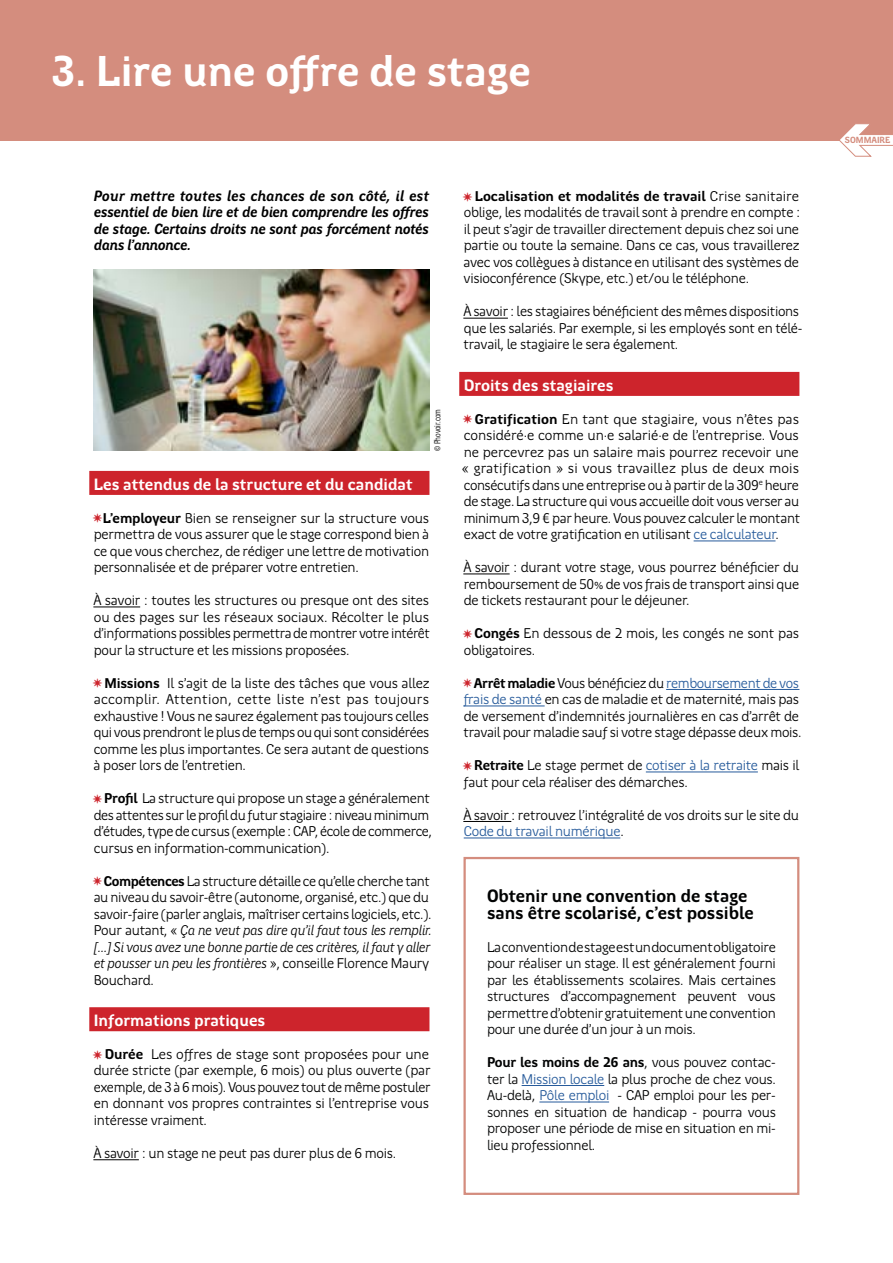
<style>
.page{position:relative;width:893px;height:1263px;background:#fff}
.page>*{position:absolute;margin:0;border:0;box-sizing:border-box;transform-origin:0 0}
.t1{font:700 43.5px "Region Bretagne New";color:#fff}
.t2{font:700 18px/16.5px "Region Bretagne New";color:#010202}
.t3{font:700 16.5px "Region Bretagne New";color:#fff}
.t4{font:italic 700 15px/16.5px "Region Bretagne New";letter-spacing:-.02em;color:#000;text-align:justify}
.t5{font:14.25px/16.5px "Region Bretagne New";letter-spacing:-.02em;color:#000;text-align:justify}
.t6{font:14.25px/16.5px "Region Bretagne New";letter-spacing:-.02em;color:#010202;text-align:justify}
.t7{font:9px "Region Bretagne Cond New";color:#000}
.t8{font:700 9px "Region Bretagne New";color:#d48d7e}
.s1{color:#cd242c}
.s2{font-weight:700}
.s3{font-style:italic}
.s4{color:#275b9b}
</style>
<div class="page">
<div style="left:0;top:0;width:893px;height:140px;background:#d48d7e"></div>
<div style="left:89px;top:471px;width:340px;height:24px;background:#cd242c"></div>
<hr style="left:93px;top:606px;width:47px;height:1px;background:#000">
<div style="left:89px;top:1007px;width:340px;height:24px;background:#cd242c"></div>
<hr style="left:93px;top:1159px;width:46px;height:1px;background:#000">
<hr style="left:463px;top:318px;width:45px;height:1px;background:#000">
<div style="left:459px;top:372px;width:340px;height:24px;background:#cd242c"></div>
<hr style="left:694px;top:540px;width:81px;height:1px;background:#275b9b">
<hr style="left:463px;top:573px;width:47px;height:1px;background:#000">
<hr style="left:666px;top:689px;width:133px;height:1px;background:#275b9b">
<hr style="left:464px;top:705px;width:81px;height:1px;background:#275b9b">
<hr style="left:646px;top:771px;width:112px;height:1px;background:#275b9b">
<hr style="left:463px;top:821px;width:48px;height:1px;background:#000">
<hr style="left:464px;top:837px;width:156px;height:1px;background:#275b9b">
<hr style="left:522px;top:1085px;width:82px;height:1px;background:#275b9b">
<hr style="left:539px;top:1101px;width:70px;height:1px;background:#275b9b">
<div style="left:463px;top:857px;width:336px;height:338px;border:2px solid #d48d7e"></div>
<img style="left:94px;top:269px;width:335px;height:182px">
<svg style="left:838px;top:124px;width:55px;height:33px"></svg>
<h1 class="t1" style="left:51px;top:48px;width:482px">3. Lire une offre de stage</h1>
<p class="t4" style="left:94px;top:188px;width:337px">Pour mettre toutes les chances de son côté, il est essentiel de bien lire et de bien comprendre les offres de stage. Certains droits ne sont pas forcément notés dans l’annonce.</p>
<p class="t7" style="left:432px;top:451px;width:44px;rotate:-90deg">© Phovoir.com</p>
<p class="t3" style="left:94px;top:475px;width:320px">Les attendus de la structure et du candidat</p>
<p class="t5" style="left:92px;top:510px;width:338px"><span class="s1">k</span><span class="s2">L’employeur</span> Bien se renseigner sur la structure vous permettra de vous assurer que le stage correspond bien à ce que vous cherchez, de rédiger une lettre de motivation personnalisée et de préparer votre entretien.</p>
<p class="t5" style="left:93px;top:592px;width:338px">À savoir : toutes les structures ou presque ont des sites ou des pages sur les réseaux sociaux. Récolter le plus d’informations possibles permettra de montrer votre intérêt pour la structure et les missions proposées.</p>
<p class="t5" style="left:92px;top:675px;width:339px"><span class="s1">k</span><span class="s2">Missions</span> Il s’agit de la liste des tâches que vous allez accomplir. Attention, cette liste n’est pas toujours exhaustive ! Vous ne saurez également pas toujours celles qui vous prendront le plus de temps ou qui sont considérées comme les plus importantes. Ce sera autant de questions à poser lors de l’entretien.</p>
<p class="t5" style="left:92px;top:790px;width:341px;text-align:left"><span class="s1">k</span><span class="s2">Profil</span> La structure qui propose un stage a généralement des attentes sur le profil du futur stagiaire : niveau minimum d’études, type de cursus (exemple : CAP, école de commerce, cursus en information-communication).</p>
<p class="t5" style="left:92px;top:873px;width:341px;text-align:left"><span class="s1">k</span><span class="s2">Compétences</span> La structure détaille ce qu’elle cherche tant au niveau du savoir-être (autonome, organisé, etc.) que du savoir-faire (parler anglais, maîtriser certains logiciels, etc.).<br>Pour autant, « <span class="s3">Ça ne veut pas dire qu’il faut tous les remplir. […] Si vous avez une bonne partie de ces critères, il faut y aller et pousser un peu les frontières</span> », conseille Florence Maury Bouchard.</p>
<p class="t3" style="left:94px;top:1011px;width:173px">Informations pratiques</p>
<p class="t5" style="left:92px;top:1046px;width:340px"><span class="s1">k</span><span class="s2">Durée</span> Les offres de stage sont proposées pour une durée stricte (par exemple, 6 mois) ou plus ouverte (par exemple, de 3 à 6 mois). Vous pouvez tout de même postuler en donnant vos propres contraintes si l’entreprise vous intéresse vraiment.</p>
<p class="t5" style="left:93px;top:1145px;width:304px">À savoir : un stage ne peut pas durer plus de 6 mois.</p>
<p class="t5" style="left:462px;top:188px;width:340px"><span class="s1">k</span><span class="s2">Localisation et modalités de travail</span> Crise sanitaire oblige, les modalités de travail sont à prendre en compte : il peut s’agir de travailler directement depuis chez soi une partie ou toute la semaine. Dans ce cas, vous travaillerez avec vos collègues à distance en utilisant des systèmes de visioconférence (Skype, etc.) et/ou le téléphone.</p>
<p class="t5" style="left:463px;top:304px;width:341px;text-align:left">À savoir : les stagiaires bénéficient des mêmes dispositions que les salariés. Par exemple, si les employés sont en télé&shy;travail, le stagiaire le sera également.</p>
<p class="t3" style="left:464px;top:376px;width:151px">Droits des stagiaires</p>
<p class="t5" style="left:462px;top:411px;width:340px"><span class="s1">k</span><span class="s2">Gratification</span> En tant que stagiaire, vous n’êtes pas considéré·e comme un·e salarié·e de l’entreprise. Vous ne percevrez pas un salaire mais pourrez recevoir une « gratification » si vous travaillez plus de deux mois consécutifs dans une entreprise ou à partir de la 309<sup>e</sup> heure de stage. La structure qui vous accueille doit vous verser au minimum 3,9 € par heure. Vous pouvez calculer le montant exact de votre gratification en utilisant <span class="s4">ce calculateur</span>.</p>
<p class="t5" style="left:463px;top:559px;width:337px">À savoir : durant votre stage, vous pourrez bénéficier du remboursement de 50% de vos frais de transport ainsi que de tickets restaurant pour le déjeuner.</p>
<p class="t5" style="left:462px;top:625px;width:339px"><span class="s1">k</span><span class="s2">Congés</span> En dessous de 2 mois, les congés ne sont pas obligatoires.</p>
<p class="t5" style="left:462px;top:675px;width:341px;text-align:left"><span class="s1">k</span><span class="s2">Arrêt maladie</span> Vous bénéficiez du <span class="s4">remboursement de vos frais de santé</span> en cas de maladie et de maternité, mais pas de versement d’indemnités journalières en cas d’arrêt de travail pour maladie sauf si votre stage dépasse deux mois.</p>
<p class="t5" style="left:462px;top:757px;width:339px"><span class="s1">k</span><span class="s2">Retraite</span> Le stage permet de <span class="s4">cotiser à la retraite</span> mais il faut pour cela réaliser des démarches.</p>
<p class="t5" style="left:463px;top:807px;width:337px">À savoir : retrouvez l’intégralité de vos droits sur le site du<br><span class="s4">Code du travail numérique</span>.</p>
<p class="t2" style="left:487px;top:888px;width:268px">Obtenir une convention de stage sans être scolarisé, c’est possible</p>
<p class="t6" style="left:487px;top:939px;width:290px">La convention de stage est un document obligatoire pour réaliser un stage. Il est généralement fourni par les établissements scolaires. Mais certaines structures d’accompagnement peuvent vous permettre d’obtenir gratuitement une convention pour une durée d’un jour à un mois.</p>
<p class="t6" style="left:487px;top:1054px;width:290px"><span class="s2">Pour les moins de 26 ans</span>, vous pouvez contac&shy;ter la <span class="s4">Mission locale</span> la plus proche de chez vous.<br>Au-delà, <span class="s4">Pôle emploi</span> - CAP emploi pour les per&shy;sonnes en situation de handicap - pourra vous proposer une période de mise en situation en mi&shy;lieu professionnel.</p>
<p class="t8" style="left:845px;top:135px;width:47px">SOMMAIRE</p>
</div>
